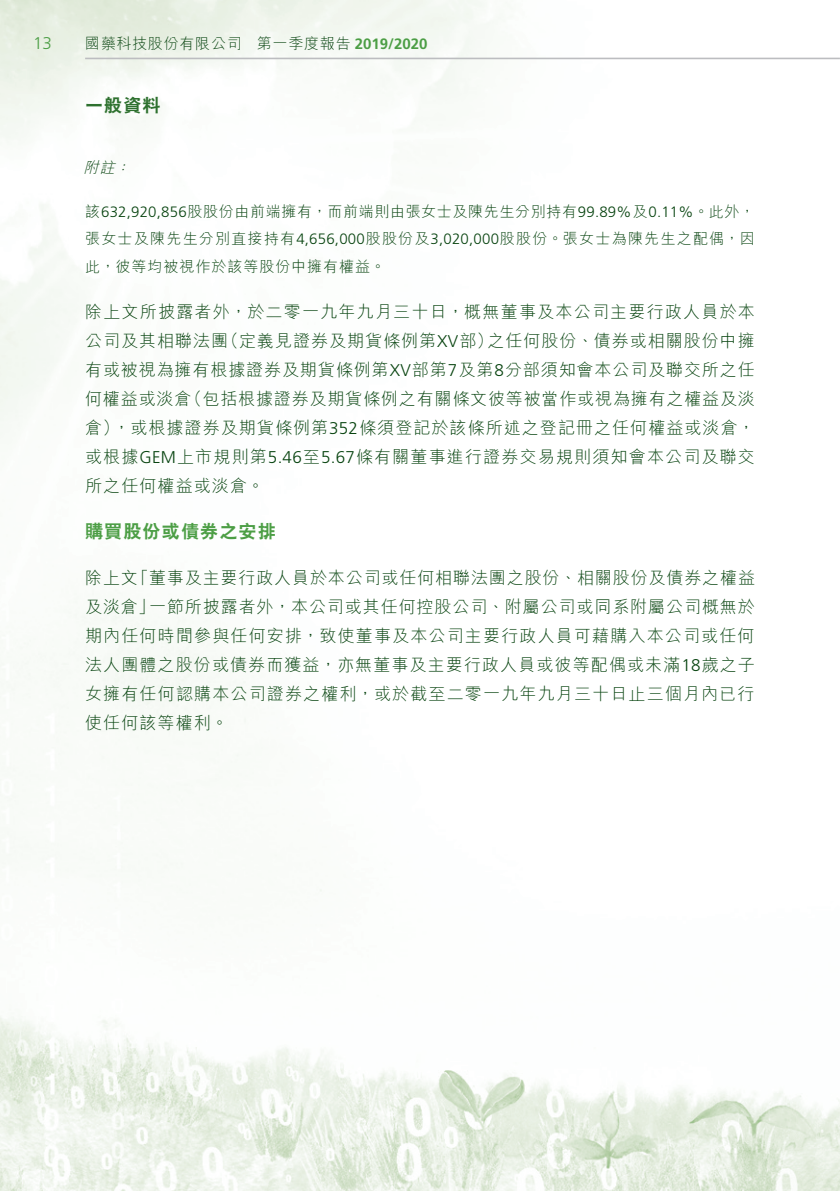
<style>
.page{position:relative;width:840px;height:1191px;background:#fff}
.page>*{position:absolute;margin:0;border:0;box-sizing:border-box;transform-origin:0 0}
._03_H1{font:800 18px "C Hei 2 HK";letter-spacing:.065em;color:#4c9e45}
.t1{font:800 18px "C Hei 2 HK";color:#2e712f}
._01_Body_Text{font:300 17px/29px "M Hei HK";letter-spacing:.06em;color:#084410}
.t2{font:300 17px "Frutiger LT Std";color:#4c9e45}
._25_P0__Note{font:300 15px/27px "M Hei HK";letter-spacing:.085em;color:#084410;text-align:justify}
.t3{font:700 15px "Frutiger LT Std";color:#4c9e45}
._25_P0__Note-2{font:300 15px "M Hei HK";letter-spacing:.05em;color:#084410}
._25_P0__Note-3{font:italic 300 15px "M Hei HK";color:#084410}
.s1{font-family:"M Hei HK";font-weight:300;color:#084410}
.s2{font-family:"Frutiger LT Std"}
</style>
<div class="page">
<img style="left:0;top:0;width:839px;height:1191px">
<hr style="left:85px;top:58px;width:754px;height:1px;background:#bcbdc0">
<p class="t2" style="left:33px;top:34px;width:20px">13</p>
<p class="_25_P0__Note-2" style="left:85px;top:33px;width:158px">國藥科技股份有限公司</p>
<p class="t3" style="left:257px;top:35px;width:172px"><span class="s1">第一季度報告</span> 2019/2020</p>
<p class="t1" style="left:85px;top:94px;width:77px">一般資料</p>
<p class="_25_P0__Note-3" style="left:84px;top:157px;width:38px">附註</p>
<p class="_25_P0__Note" style="left:85px;top:198px;width:670px">該<span class="s2">632,920,856</span>股股份由前端擁有，而前端則由張女士及陳先生分別持有<span class="s2">99.89%</span>及<span class="s2">0.11%</span>。此外，張女士及陳先生分別直接持有<span class="s2">4,656,000</span>股股份及<span class="s2">3,020,000</span>股股份。張女士為陳先生之配偶，因此，彼等均被視作於該等股份中擁有權益。</p>
<p class="_01_Body_Text" style="left:85px;top:296px;width:671px;text-align:right">除上文所披露者外，於二零一九年九月三十日，概無董事及本公司主要行政人員於本之任何股份、債券或相關股份中擁</p>
<p class="_25_P0__Note-3" style="left:115px;top:157px;width:22px">：</p>
<p class="_01_Body_Text" style="left:222px;top:325px;width:273px">（定義見證券及期貨條例第<span class="s2">XV</span>部）</p>
<p class="_01_Body_Text" style="left:85px;top:325px;width:144px">公司及其相聯法團</p>
<p class="_01_Body_Text" style="left:85px;top:354px;width:670px">有或被視為擁有根據證券及期貨條例第<span class="s2">XV</span>部第<span class="s2">7</span>及第<span class="s2">8</span>分部須知會本公司及聯交所之任</p>
<p class="_01_Body_Text" style="left:185px;top:383px;width:571px">（包括根據證券及期貨條例之有關條文彼等被當作或視為擁有之權益及淡</p>
<p class="_01_Body_Text" style="left:113px;top:383px;width:643px;text-indent:-28px">何權益或淡倉<br>，或根據證券及期貨條例第<span class="s2">352</span>條須登記於該條所述之登記冊之任何權益或淡倉，</p>
<p class="_01_Body_Text" style="left:85px;top:412px;width:671px">倉）<br>或根據<span class="s2">GEM</span>上市規則第<span class="s2">5.46</span>至<span class="s2">5.67</span>條有關董事進行證券交易規則須知會本公司及聯交所之任何權益或淡倉。</p>
<p class="_03_H1" style="left:85px;top:519px;width:192px">購買股份或債券之安排</p>
<p class="_01_Body_Text" style="left:132px;top:562px;width:624px">「董事及主要行政人員於本公司或任何相聯法團之股份、相關股份及債券之權益</p>
<p class="_01_Body_Text" style="left:85px;top:562px;width:54px">除上文</p>
<p class="_01_Body_Text" style="left:149px;top:591px;width:607px">一節所披露者外，本公司或其任何控股公司、附屬公司或同系附屬公司概無於</p>
<p class="_01_Body_Text" style="left:85px;top:591px;width:670px">及淡倉」<br>期內任何時間參與任何安排，致使董事及本公司主要行政人員可藉購入本公司或任何法人團體之股份或債券而獲益，亦無董事及主要行政人員或彼等配偶或未滿<span class="s2">18</span>歲之子女擁有任何認購本公司證券之權利，或於截至二零一九年九月三十日止三個月內已行使任何該等權利。</p>
</div>
